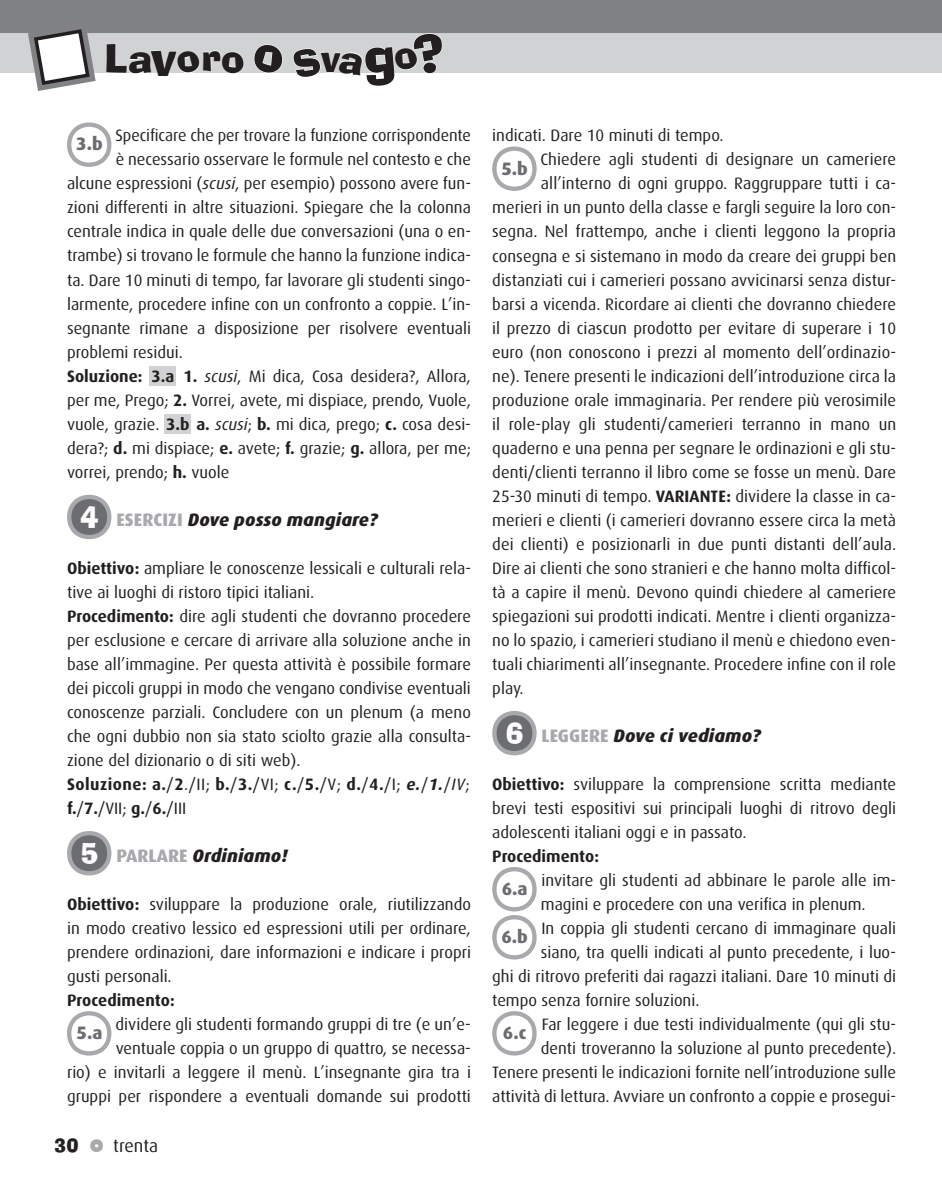
<style>
.page{position:relative;width:942px;height:1198px;background:#fff}
.page>*{position:absolute;margin:0;border:0;box-sizing:border-box;transform-origin:0 0}
.t1{font:38.25px "Ad Lib BT";color:#231f20}
.t2{font:italic 800 18px "Dax OT";letter-spacing:.005em;color:#231f20}
.t3{font:800 18px "Dax OT";color:#6c6d70}
.t4{font:18px "Dax OT";color:#231f20}
.t5{font:18px "Ad Lib BT";color:#231f20}
.t6{font:16.5px/24px "Dax OT";color:#231f20;text-align:justify}
.t7{font:700 16.5px "Dax OT";color:#231f20}
.s1{font-size:49.65px}
.s2{font-style:italic}
.s3{font-weight:700}
.s4{font-family:"Ad Lib BT";font-weight:400;font-style:normal;font-size:27px;color:#fff}
.s5{font-style:normal;color:#a8a9ad}
.s6{font-weight:700;font-style:italic}
</style>
<div class="page">
<div style="left:0;top:33px;width:942px;height:40px;background:#d1d2d4"></div>
<div style="left:0;top:0;width:942px;height:33px;background:#808285"></div>
<svg style="left:492px;top:146px;width:45px;height:45px"></svg>
<svg style="left:492px;top:711px;width:45px;height:45px"></svg>
<svg style="left:492px;top:867px;width:45px;height:93px"></svg>
<svg style="left:492px;top:1011px;width:45px;height:45px"></svg>
<svg style="left:67px;top:122px;width:45px;height:45px"></svg>
<div style="left:149px;top:366px;width:27px;height:19px;background:#d1d2d4"></div>
<div style="left:164px;top:414px;width:27px;height:19px;background:#d1d2d4"></div>
<svg style="left:67px;top:494px;width:45px;height:46px"></svg>
<svg style="left:67px;top:831px;width:45px;height:45px"></svg>
<svg style="left:67px;top:1011px;width:45px;height:45px"></svg>
<svg style="left:26px;top:21px;width:72px;height:70px"></svg>
<svg style="left:0;top:0;width:4px;height:4px"></svg>
<svg style="left:938px;top:0;width:4px;height:4px"></svg>
<svg style="left:106px;top:44px;width:138px;height:29px"></svg>
<svg style="left:254px;top:44px;width:29px;height:29px"></svg>
<svg style="left:292px;top:32px;width:155px;height:41px"></svg>
<h1 class="t1" style="left:104px;top:35px;width:74px">La<span class="s1">v</span></h1>
<h1 class="t1" style="left:201px;top:33px;width:45px">ro</h1>
<h1 class="t1" style="left:321px;top:34px;width:21px">v</h1>
<p class="t3" style="left:76px;top:127px;width:28px">3.b</p>
<p class="t6" style="left:115px;top:121px;width:357px">Specificare che per trovare la funzione corrispondente</p>
<p class="t6" style="left:116px;top:145px;width:357px">è necessario osservare le formule nel contesto e che</p>
<p class="t6" style="left:67px;top:169px;width:405px">alcune espressioni (<span class="s2">scusi</span>, per esempio) possono avere fun-</p>
<p class="t6" style="left:67px;top:193px;width:405px">zioni differenti in altre situazioni. Spiegare che la colonna</p>
<p class="t6" style="left:67px;top:217px;width:405px">centrale indica in quale delle due conversazioni (una o en-</p>
<p class="t6" style="left:67px;top:241px;width:405px">trambe) si trovano le formule che hanno la funzione indica-</p>
<p class="t6" style="left:67px;top:265px;width:405px">ta. Dare 10 minuti di tempo, far lavorare gli studenti singo-</p>
<p class="t6" style="left:67px;top:289px;width:405px">larmente, procedere infine con un confronto a coppie. L’in-</p>
<p class="t6" style="left:67px;top:313px;width:405px">segnante rimane a disposizione per risolvere eventuali</p>
<p class="t6" style="left:67px;top:337px;width:117px">problemi residui.</p>
<p class="t6" style="left:67px;top:361px;width:405px"><span class="s3">Soluzione: 3.a 1.</span> <span class="s2">scusi</span>, Mi dica, Cosa desidera?, Allora,</p>
<p class="t6" style="left:67px;top:385px;width:405px">per me, Prego; <span class="s3">2.</span> Vorrei, avete, mi dispiace, prendo, Vuole,</p>
<p class="t6" style="left:67px;top:409px;width:405px">vuole, grazie. <span class="s3">3.b a.</span> <span class="s2">scusi</span>; <span class="s3">b.</span> mi dica, prego; <span class="s3">c.</span> cosa desi-</p>
<p class="t6" style="left:67px;top:433px;width:405px">dera?; <span class="s3">d.</span> mi dispiace; <span class="s3">e.</span> avete; <span class="s3">f.</span> grazie; <span class="s3">g.</span> allora, per me;</p>
<p class="t6" style="left:67px;top:457px;width:164px">vorrei, prendo; <span class="s3">h.</span> vuole</p>
<p class="t2" style="left:80px;top:502px;width:299px"><span class="s4">4</span> <span class="s5">ESERCIZI</span> Dove posso mangiare?</p>
<p class="t6" style="left:67px;top:553px;width:405px;text-align:left"><span class="s3">Obiettivo:</span> ampliare le conoscenze lessicali e culturali rela&shy;tive ai luoghi di ristoro tipici italiani.<br><span class="s3">Procedimento:</span> dire agli studenti che dovranno procedere per esclusione e cercare di arrivare alla soluzione anche in base all’immagine. Per questa attività è possibile formare dei piccoli gruppi in modo che vengano condivise eventuali conoscenze parziali. Concludere con un plenum (a meno che ogni dubbio non sia stato sciolto grazie alla consulta&shy;zione del dizionario o di siti web).<br><span class="s3">Soluzione: a.</span>/<span class="s3">2</span>./II; <span class="s3">b.</span>/<span class="s3">3.</span>/VI; <span class="s3">c.</span>/<span class="s3">5.</span>/V; <span class="s3">d.</span>/<span class="s3">4.</span>/I; <span class="s6">e.</span>/<span class="s6">1.</span>/<span class="s2">IV</span>; <span class="s3">f.</span>/<span class="s3">7.</span>/VII; <span class="s3">g.</span>/<span class="s3">6.</span>/III</p>
<p class="t2" style="left:80px;top:838px;width:209px"><span class="s4">5</span> <span class="s5">PARLARE</span> Ordiniamo!</p>
<p class="t6" style="left:67px;top:889px;width:405px"><span class="s3">Obiettivo:</span> sviluppare la produzione orale, riutilizzando in modo creativo lessico ed espressioni utili per ordinare, prendere ordinazioni, dare informazioni e indicare i propri gusti personali.</p>
<p class="t7" style="left:67px;top:984px;width:109px">Procedimento:</p>
<p class="t3" style="left:77px;top:1015px;width:27px">5.a</p>
<p class="t6" style="left:67px;top:1009px;width:405px;text-align:right">dividere gli studenti formando gruppi di tre (e un’e&shy;ventuale coppia o un gruppo di quattro, se necessa-<br>rio) e invitarli a leggere il menù. L’insegnante gira tra i gruppi per rispondere a eventuali domande sui prodotti</p>
<p class="t5" style="left:54px;top:1133px;width:26px">30</p>
<p class="t4" style="left:113px;top:1128px;width:47px">trenta</p>
<p class="t6" style="left:492px;top:121px;width:233px">indicati. Dare 10 minuti di tempo.</p>
<p class="t3" style="left:501px;top:151px;width:28px">5.b</p>
<p class="t6" style="left:540px;top:145px;width:357px">Chiedere agli studenti di designare un cameriere</p>
<p class="t6" style="left:541px;top:169px;width:357px">all’interno di ogni gruppo. Raggruppare tutti i ca-</p>
<p class="t6" style="left:492px;top:193px;width:405px">merieri in un punto della classe e fargli seguire la loro con-</p>
<p class="t6" style="left:492px;top:217px;width:405px">segna. Nel frattempo, anche i clienti leggono la propria</p>
<p class="t6" style="left:492px;top:241px;width:405px">consegna e si sistemano in modo da creare dei gruppi ben</p>
<p class="t6" style="left:492px;top:265px;width:405px">distanziati cui i camerieri possano avvicinarsi senza distur-</p>
<p class="t6" style="left:492px;top:289px;width:405px">barsi a vicenda. Ricordare ai clienti che dovranno chiedere</p>
<p class="t6" style="left:492px;top:313px;width:405px">il prezzo di ciascun prodotto per evitare di superare i 10</p>
<p class="t6" style="left:492px;top:337px;width:405px">euro (non conoscono i prezzi al momento dell’ordinazio-</p>
<p class="t6" style="left:492px;top:361px;width:405px">ne). Tenere presenti le indicazioni dell’introduzione circa la</p>
<p class="t6" style="left:492px;top:385px;width:405px">produzione orale immaginaria. Per rendere più verosimile</p>
<p class="t6" style="left:492px;top:409px;width:405px">il role-play gli studenti/camerieri terranno in mano un</p>
<p class="t6" style="left:492px;top:433px;width:405px">quaderno e una penna per segnare le ordinazioni e gli stu-</p>
<p class="t6" style="left:492px;top:457px;width:405px">denti/clienti terranno il libro come se fosse un menù. Dare</p>
<p class="t6" style="left:492px;top:481px;width:405px">25-30 minuti di tempo. <span class="s3">VARIANTE:</span> dividere la classe in ca-</p>
<p class="t6" style="left:492px;top:505px;width:405px">merieri e clienti (i camerieri dovranno essere circa la metà</p>
<p class="t6" style="left:492px;top:529px;width:405px">dei clienti) e posizionarli in due punti distanti dell’aula.</p>
<p class="t6" style="left:492px;top:553px;width:406px">Dire ai clienti che sono stranieri e che hanno molta difficol-</p>
<p class="t6" style="left:492px;top:577px;width:405px">tà a capire il menù. Devono quindi chiedere al cameriere</p>
<p class="t6" style="left:492px;top:601px;width:405px">spiegazioni sui prodotti indicati. Mentre i clienti organizza-</p>
<p class="t6" style="left:492px;top:625px;width:405px">no lo spazio, i camerieri studiano il menù e chiedono even-</p>
<p class="t6" style="left:492px;top:649px;width:405px">tuali chiarimenti all’insegnante. Procedere infine con il role</p>
<p class="t6" style="left:492px;top:673px;width:33px">play.</p>
<p class="t2" style="left:505px;top:718px;width:257px"><span class="s4">6</span> <span class="s5">LEGGERE</span> Dove ci vediamo?</p>
<p class="t6" style="left:492px;top:769px;width:405px"><span class="s3">Obiettivo:</span> sviluppare la comprensione scritta mediante brevi testi espositivi sui principali luoghi di ritrovo degli adolescenti italiani oggi e in passato.</p>
<p class="t7" style="left:492px;top:840px;width:108px">Procedimento:</p>
<p class="t3" style="left:502px;top:871px;width:27px">6.a</p>
<p class="t6" style="left:541px;top:865px;width:357px">invitare gli studenti ad abbinare le parole alle im&shy;magini e procedere con una verifica in plenum.</p>
<p class="t3" style="left:501px;top:919px;width:28px">6.b</p>
<p class="t6" style="left:541px;top:913px;width:356px">In coppia gli studenti cercano di immaginare quali</p>
<p class="t6" style="left:541px;top:937px;width:357px">siano, tra quelli indicati al punto precedente, i luo-</p>
<p class="t6" style="left:492px;top:961px;width:405px">ghi di ritrovo preferiti dai ragazzi italiani. Dare 10 minuti di</p>
<p class="t6" style="left:492px;top:985px;width:209px">tempo senza fornire soluzioni.</p>
<p class="t3" style="left:503px;top:1015px;width:25px">6.c</p>
<p class="t6" style="left:492px;top:1009px;width:405px;text-align:right">Far leggere i due testi individualmente (qui gli stu-<br>denti troveranno la soluzione al punto precedente).<br>Tenere presenti le indicazioni fornite nell’introduzione sulle attività di lettura. Avviare un confronto a coppie e prosegui-</p>
</div>
